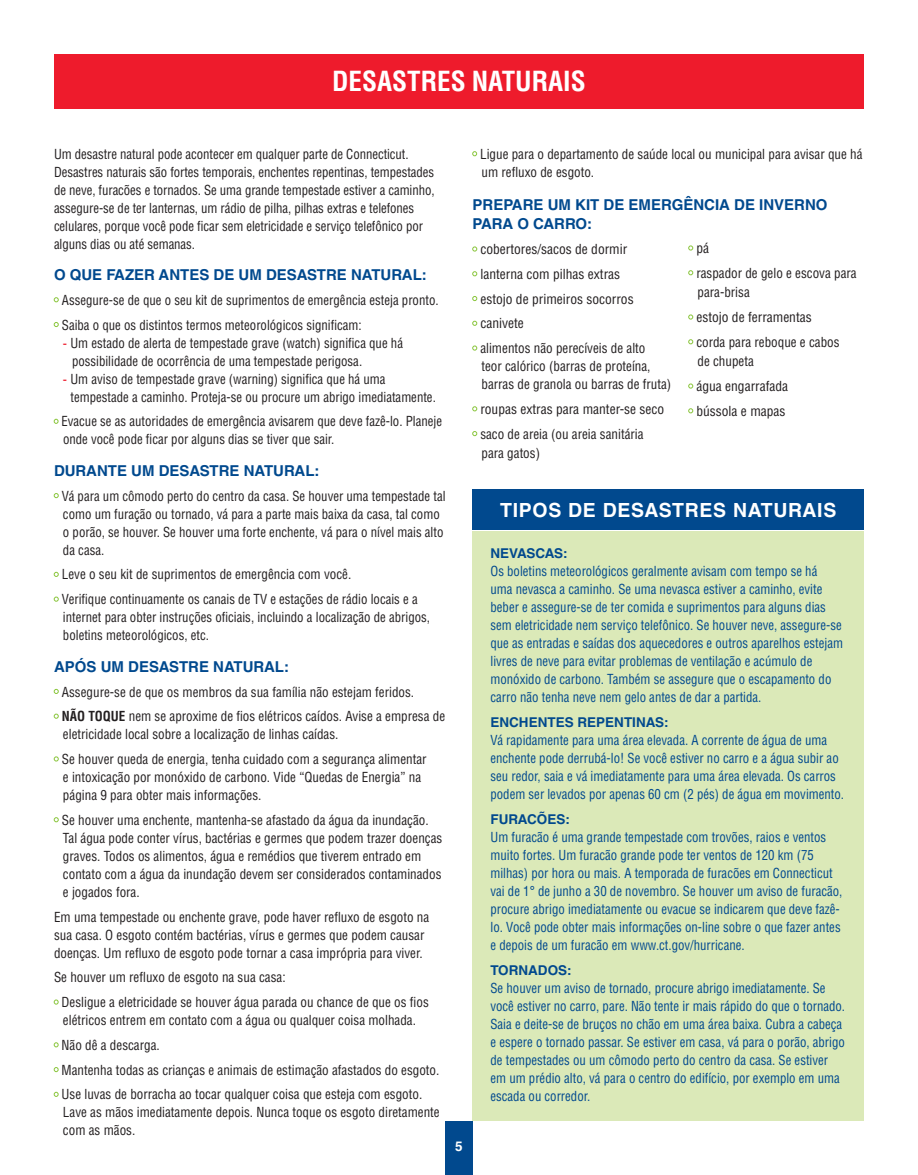
<style>
.page{position:relative;width:918px;height:1175px;background:#fff}
.page>*{position:absolute;margin:0;border:0;box-sizing:border-box;transform-origin:0 0}
.t1{font:700 condensed 27px "Helvetica LT Std";color:#fff}
.t2{font:700 19.5px "Helvetica LT Std";letter-spacing:.035em;color:#fff}
.t3{font:700 15px/19.5px "Helvetica LT Std";color:#01498e}
.t4{font:condensed 13.5px/24.8px "Helvetica LT Std";color:#231f20}
.t5{font:condensed 13.5px/18px "Helvetica LT Std";color:#01498e;scale:.95 1}
.t6{font:condensed 13.5px/18px "Helvetica LT Std";color:#231f20;scale:.95 1}
.t7{font:700 13.5px "Helvetica LT Std";color:#01498e}
.t8{font:700 13.5px "Helvetica LT Std";letter-spacing:-.025em;color:#01498e}
.t9{font:700 13.5px "Helvetica LT Std";color:#fff}
.s1{font-stretch:normal;color:#ee1b2c}
.s2{font-weight:700}
</style>
<div class="page">
<div style="left:54px;top:54px;width:810px;height:54px;background:#ee1b2c"></div>
<svg style="left:54px;top:297px;width:5px;height:5px"></svg>
<svg style="left:54px;top:322px;width:5px;height:5px"></svg>
<svg style="left:54px;top:419px;width:4px;height:5px"></svg>
<svg style="left:54px;top:493px;width:5px;height:5px"></svg>
<svg style="left:54px;top:572px;width:5px;height:5px"></svg>
<svg style="left:54px;top:596px;width:5px;height:5px"></svg>
<svg style="left:54px;top:689px;width:5px;height:5px"></svg>
<svg style="left:54px;top:713px;width:5px;height:5px"></svg>
<svg style="left:54px;top:756px;width:5px;height:5px"></svg>
<svg style="left:54px;top:817px;width:5px;height:5px"></svg>
<svg style="left:54px;top:999px;width:5px;height:5px"></svg>
<svg style="left:54px;top:1042px;width:5px;height:5px"></svg>
<svg style="left:54px;top:1067px;width:5px;height:5px"></svg>
<svg style="left:54px;top:1091px;width:5px;height:5px"></svg>
<div style="left:472px;top:530px;width:392px;height:590px;background:#dbe9b8"></div>
<div style="left:472px;top:489px;width:392px;height:41px;background:#01498e"></div>
<div style="left:446px;top:1121px;width:27px;height:53px;background:#01498e"></div>
<svg style="left:472px;top:151px;width:5px;height:5px"></svg>
<svg style="left:472px;top:246px;width:5px;height:5px"></svg>
<svg style="left:472px;top:271px;width:5px;height:5px"></svg>
<svg style="left:472px;top:296px;width:5px;height:5px"></svg>
<svg style="left:472px;top:321px;width:5px;height:5px"></svg>
<svg style="left:472px;top:345px;width:5px;height:5px"></svg>
<svg style="left:472px;top:406px;width:5px;height:5px"></svg>
<svg style="left:472px;top:431px;width:5px;height:5px"></svg>
<svg style="left:688px;top:245px;width:5px;height:5px"></svg>
<svg style="left:688px;top:270px;width:5px;height:5px"></svg>
<svg style="left:688px;top:314px;width:5px;height:5px"></svg>
<svg style="left:688px;top:339px;width:5px;height:5px"></svg>
<svg style="left:688px;top:383px;width:5px;height:5px"></svg>
<svg style="left:688px;top:408px;width:5px;height:5px"></svg>
<h1 class="t1" style="left:332px;top:64px;width:255px">DESASTRES NATURAIS</h1>
<p class="t6" style="left:54px;top:144px;width:402px">Um desastre natural pode acontecer em qualquer parte de Connecticut.<br>Desastres naturais são fortes temporais, enchentes repentinas, tempestades de neve, furacões e tornados. Se uma grande tempestade estiver a caminho, assegure-se de ter lanternas, um rádio de pilha, pilhas extras e telefones celulares, porque você pode ficar sem eletricidade e serviço telefônico por alguns dias ou até semanas.</p>
<p class="t3" style="left:54px;top:265px;width:374px">O QUE FAZER ANTES DE UM DESASTRE NATURAL:</p>
<p class="t6" style="left:62px;top:287px;width:398px;line-height:24.8px">Assegure-se de que o seu kit de suprimentos de emergência esteja pronto.<br>Saiba o que os distintos termos meteorológicos significam:</p>
<p class="t6" style="left:72px;top:333px;width:350px;text-indent:-9px"><span class="s1">-</span> Um estado de alerta de tempestade grave (watch) significa que há possibilidade de ocorrência de uma tempestade perigosa.</p>
<p class="t6" style="left:71px;top:369px;width:386px;text-indent:-8px"><span class="s1">-</span> Um aviso de tempestade grave (warning) significa que há uma tempestade a caminho. Proteja-se ou procure um abrigo imediatamente.</p>
<p class="t6" style="left:61px;top:412px;width:402px">Evacue se as autoridades de emergência avisarem que deve fazê-lo. Planeje onde você pode ficar por alguns dias se tiver que sair.</p>
<p class="t3" style="left:54px;top:460px;width:267px">DURANTE UM DESASTRE NATURAL:</p>
<p class="t6" style="left:62px;top:486px;width:405px">Vá para um cômodo perto do centro da casa. Se houver uma tempestade tal como um furação ou tornado, vá para a parte mais baixa da casa, tal como o porão, se houver. Se houver uma forte enchente, vá para o nível mais alto da casa.</p>
<p class="t4" style="left:62px;top:562px;width:357px">Leve o seu kit de suprimentos de emergência com você.<br>Verifique continuamente os canais de TV e estações de rádio locais e a</p>
<p class="t6" style="left:63px;top:608px;width:388px">internet para obter instruções oficiais, incluindo a localização de abrigos, boletins meteorológicos, etc.</p>
<p class="t3" style="left:54px;top:656px;width:237px">APÓS UM DESASTRE NATURAL:</p>
<p class="t4" style="left:62px;top:679px;width:385px">Assegure-se de que os membros da sua família não estejam feridos.<br><span class="s2">NÃO TOQUE</span> nem se aproxime de fios elétricos caídos. Avise a empresa de</p>
<p class="t4" style="left:62px;top:722px;width:366px">eletricidade local sobre a localização de linhas caídas.<br>Se houver queda de energia, tenha cuidado com a segurança alimentar</p>
<p class="t4" style="left:63px;top:768px;width:360px;line-height:18px">e intoxicação por monóxido de carbono. Vide “Quedas de Energia” na página 9 para obter mais informações.</p>
<p class="t4" style="left:62px;top:810px;width:382px;line-height:18px">Se houver uma enchente, mantenha-se afastado da água da inundação.<br>Tal água pode conter vírus, bactérias e germes que podem trazer doenças graves. Todos os alimentos, água e remédios que tiverem entrado em contato com a água da inundação devem ser considerados contaminados e jogados fora.</p>
<p class="t4" style="left:54px;top:907px;width:377px;line-height:18px">Em uma tempestade ou enchente grave, pode haver refluxo de esgoto na sua casa. O esgoto contém bactérias, vírus e germes que podem causar doenças. Um refluxo de esgoto pode tornar a casa imprópria para viver.</p>
<p class="t4" style="left:62px;top:965px;width:369px;text-indent:-8px">Se houver um refluxo de esgoto na sua casa:<br>Desligue a eletricidade se houver água parada ou chance de que os fios</p>
<p class="t4" style="left:62px;top:1007px;width:379px">elétricos entrem em contato com a água ou qualquer coisa molhada.<br>Não dê a descarga.<br>Mantenha todas as crianças e animais de estimação afastados do esgoto.<br>Use luvas de borracha ao tocar qualquer coisa que esteja com esgoto.</p>
<p class="t4" style="left:63px;top:1103px;width:378px;line-height:18px">Lave as mãos imediatamente depois. Nunca toque os esgoto diretamente com as mãos.</p>
<p class="t9" style="left:455px;top:1137px;width:9px">5</p>
<p class="t4" style="left:480px;top:145px;width:384px;line-height:18px">Ligue para o departamento de saúde local ou municipal para avisar que há um refluxo de esgoto.</p>
<p class="t3" style="left:472px;top:194px;width:357px">PREPARE UM KIT DE EMERGÊNCIA DE INVERNO<br>PARA O CARRO:</p>
<p class="t4" style="left:480px;top:237px;width:167px">cobertores/sacos de dormir lanterna com pilhas extras estojo de primeiros socorros canivete<br>alimentos não perecíveis de alto</p>
<p class="t4" style="left:481px;top:357px;width:191px;line-height:18px">teor calórico (barras de proteína, barras de granola ou barras de fruta)</p>
<p class="t4" style="left:480px;top:396px;width:185px">roupas extras para manter-se seco saco de areia (ou areia sanitária</p>
<p class="t4" style="left:481px;top:441px;width:60px">para gatos)</p>
<p class="t4" style="left:696px;top:236px;width:162px">pá<br>raspador de gelo e escova para</p>
<p class="t4" style="left:696px;top:280px;width:145px">para-brisa<br>estojo de ferramentas corda para reboque e cabos</p>
<p class="t4" style="left:696px;top:349px;width:93px">de chupeta<br>água engarrafada bússola e mapas</p>
<h2 class="t2" style="left:500px;top:498px;width:338px">TIPOS DE DESASTRES NATURAIS</h2>
<p class="t8" style="left:490px;top:545px;width:79px">NEVASCAS:</p>
<p class="t5" style="left:490px;top:562px;width:373px">Os boletins meteorológicos geralmente avisam com tempo se há<br>uma nevasca a caminho. Se uma nevasca estiver a caminho, evite beber e assegure-se de ter comida e suprimentos para alguns dias sem eletricidade nem serviço telefônico. Se houver neve, assegure-se que as entradas e saídas dos aquecedores e outros aparelhos estejam livres de neve para evitar problemas de ventilação e acúmulo de monóxido de carbono. Também se assegure que o escapamento do carro não tenha neve nem gelo antes de dar a partida.</p>
<p class="t7" style="left:490px;top:714px;width:180px">ENCHENTES REPENTINAS:</p>
<p class="t5" style="left:490px;top:731px;width:374px">Vá rapidamente para uma área elevada. A corrente de água de uma enchente pode derrubá-lo! Se você estiver no carro e a água subir ao seu redor, saia e vá imediatamente para uma área elevada. Os carros podem ser levados por apenas 60 cm (2 pés) de água em movimento.</p>
<p class="t7" style="left:490px;top:810px;width:81px">FURACÕES:</p>
<p class="t5" style="left:490px;top:827px;width:372px">Um furacão é uma grande tempestade com trovões, raios e ventos muito fortes. Um furacão grande pode ter ventos de 120 km (75 milhas) por hora ou mais. A temporada de furacões em Connecticut vai de 1° de junho a 30 de novembro. Se houver um aviso de furacão, procure abrigo imediatamente ou evacue se indicarem que deve fazê&shy;lo. Você pode obter mais informações on-line sobre o que fazer antes e depois de um furacão em www.ct.gov/hurricane.</p>
<p class="t7" style="left:490px;top:961px;width:83px">TORNADOS:</p>
<p class="t5" style="left:490px;top:978px;width:375px">Se houver um aviso de tornado, procure abrigo imediatamente. Se você estiver no carro, pare. Não tente ir mais rápido do que o tornado.<br>Saia e deite-se de bruços no chão em uma área baixa. Cubra a cabeça e espere o tornado passar. Se estiver em casa, vá para o porão, abrigo de tempestades ou um cômodo perto do centro da casa. Se estiver em um prédio alto, vá para o centro do edifício, por exemplo em uma escada ou corredor.</p>
</div>
